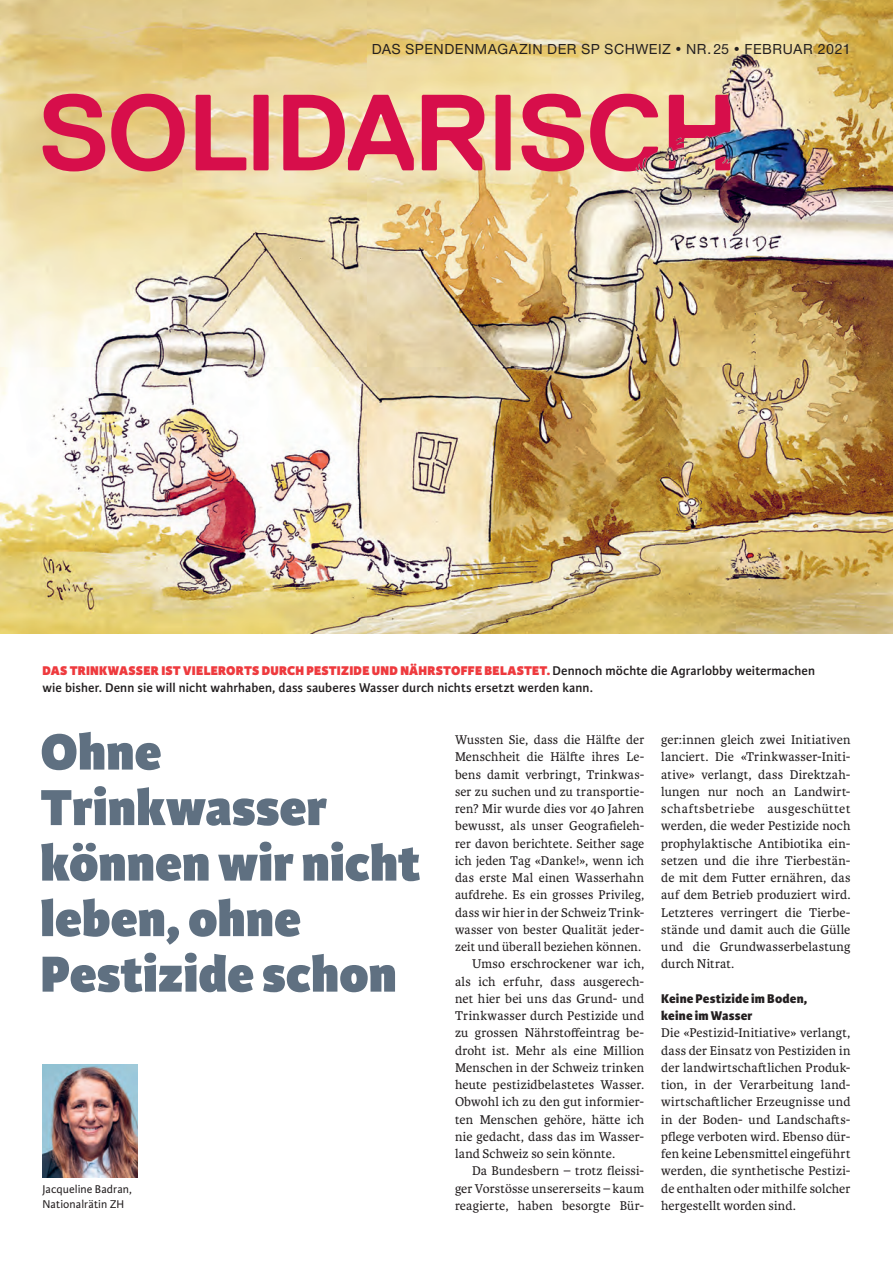
<style>
.page{position:relative;width:893px;height:1263px;background:#fff}
.page>*{position:absolute;margin:0;border:0;box-sizing:border-box;transform-origin:0 0}
.t1{font:700 108px "Replica";letter-spacing:-.025em;color:#d70e4b}
.t2{font:800 54px/55.5px "Karmina Sans";color:#5f7081}
.t3{font:500 15px "Nimbus San Nov";letter-spacing:.03em;color:#231f20}
.t4{font:13.5px/17.2px "Karmina";letter-spacing:.01em;color:#231f20;text-align:justify}
.t5{font:600 13.5px/17.2px "Karmina Sans";letter-spacing:.005em;color:#231f20}
.t6{font:800 13.5px/17.2px "Karmina Sans";letter-spacing:.01em;color:#231f20}
.t7{font:12px/15px "Karmina Sans";letter-spacing:.01em;color:#231f20}
.s1{font-weight:800;color:#ee3a3e}
</style>
<div class="page">
<img style="left:1px;top:273px;width:892px;height:361px">
<img style="left:43px;top:1064px;width:94px;height:113px">
<img style="left:0;top:0;width:1px;height:934px">
<img style="left:0;top:0;width:893px;height:273px">
<p class="t3" style="left:372px;top:40px;width:480px">DAS SPENDENMAGAZIN DER SP SCHWEIZ • NR.25 • FEBRUAR 2021</p>
<h1 class="t1" style="left:38px;top:73px;width:702px">SOLIDARISCH</h1>
<p class="t5" style="left:43px;top:662px;width:774px"><span class="s1">DAS TRINKWASSER IST VIELERORTS DURCH PESTIZIDE UND NÄHRSTOFFE BELASTET.</span> Dennoch möchte die Agrarlobby weitermachen wie bisher. Denn sie will nicht wahrhaben, dass sauberes Wasser durch nichts ersetzt werden kann.</p>
<h2 class="t2" style="left:40px;top:726px;width:381px">Ohne<br>Trinkwasser können wir nicht leben, ohne<br>Pestizide schon</h2>
<p class="t4" style="left:455px;top:731px;width:191px">Wussten Sie, dass die Hälfte der</p>
<p class="t4" style="left:455px;top:748px;width:191px">Menschheit die Hälfte ihres Le-</p>
<p class="t4" style="left:455px;top:766px;width:191px">bens damit verbringt, Trinkwas-</p>
<p class="t4" style="left:455px;top:783px;width:191px">ser zu suchen und zu transportie-</p>
<p class="t4" style="left:455px;top:800px;width:191px">ren? Mir wurde dies vor 40 Jahren</p>
<p class="t4" style="left:455px;top:817px;width:191px">bewusst, als unser Geografieleh-</p>
<p class="t4" style="left:455px;top:835px;width:191px">rer davon berichtete. Seither sage</p>
<p class="t4" style="left:455px;top:852px;width:191px">ich jeden Tag «Danke!», wenn ich</p>
<p class="t4" style="left:455px;top:869px;width:191px">das erste Mal einen Wasserhahn</p>
<p class="t4" style="left:455px;top:886px;width:191px">aufdrehe. Es ein grosses Privileg,</p>
<p class="t4" style="left:455px;top:904px;width:191px">dass wir hier in der Schweiz Trink-</p>
<p class="t4" style="left:455px;top:921px;width:191px">wasser von bester Qualität jeder-</p>
<p class="t4" style="left:455px;top:938px;width:188px">zeit und überall beziehen können.</p>
<p class="t4" style="left:472px;top:955px;width:174px">Umso erschrockener war ich,</p>
<p class="t4" style="left:455px;top:973px;width:191px">als ich erfuhr, dass ausgerech-</p>
<p class="t4" style="left:455px;top:990px;width:191px">net hier bei uns das Grund- und</p>
<p class="t4" style="left:455px;top:1007px;width:191px">Trinkwasser durch Pestizide und</p>
<p class="t4" style="left:455px;top:1024px;width:191px">zu grossen Nährstoffeintrag be-</p>
<p class="t4" style="left:455px;top:1042px;width:191px">droht ist. Mehr als eine Million</p>
<p class="t4" style="left:455px;top:1059px;width:191px">Menschen in der Schweiz trinken</p>
<p class="t4" style="left:455px;top:1076px;width:191px">heute pestizidbelastetes Wasser.</p>
<p class="t4" style="left:455px;top:1093px;width:191px">Obwohl ich zu den gut informier-</p>
<p class="t4" style="left:455px;top:1111px;width:191px">ten Menschen gehöre, hätte ich</p>
<p class="t4" style="left:455px;top:1128px;width:191px">nie gedacht, dass das im Wasser-</p>
<p class="t4" style="left:455px;top:1145px;width:162px">land Schweiz so sein könnte.</p>
<p class="t4" style="left:472px;top:1162px;width:174px">Da Bundesbern – trotz fleissi-</p>
<p class="t4" style="left:455px;top:1180px;width:191px">ger Vorstösse unsererseits – kaum</p>
<p class="t4" style="left:455px;top:1197px;width:191px">reagierte, haben besorgte Bür-</p>
<p class="t4" style="left:661px;top:731px;width:191px">ger:innen gleich zwei Initiativen lanciert. Die «Trinkwasser-Initi&shy;ative» verlangt, dass Direktzah&shy;lungen nur noch an Landwirt&shy;schaftsbetriebe ausgeschüttet werden, die weder Pestizide noch prophylaktische Antibiotika ein&shy;setzen und die ihre Tierbestän&shy;de mit dem Futter ernähren, das auf dem Betrieb produziert wird.<br>Letzteres verringert die Tierbe&shy;stände und damit auch die Gülle und die Grundwasserbelastung durch Nitrat.</p>
<p class="t6" style="left:661px;top:990px;width:148px">Keine Pestizide im Boden, keine im Wasser</p>
<p class="t4" style="left:661px;top:1024px;width:191px">Die «Pestizid-Initiative» verlangt, dass der Einsatz von Pestiziden in der landwirtschaftlichen Produk&shy;tion, in der Verarbeitung land&shy;wirtschaftlicher Erzeugnisse und in der Boden- und Landschafts&shy;pflege verboten wird. Ebenso dür&shy;fen keine Lebensmittel eingeführt werden, die synthetische Pestizi&shy;de enthalten oder mithilfe solcher hergestellt worden sind.</p>
<p class="t7" style="left:42px;top:1181px;width:91px">Jacqueline Badran,<br>Nationalrätin ZH</p>
</div>
